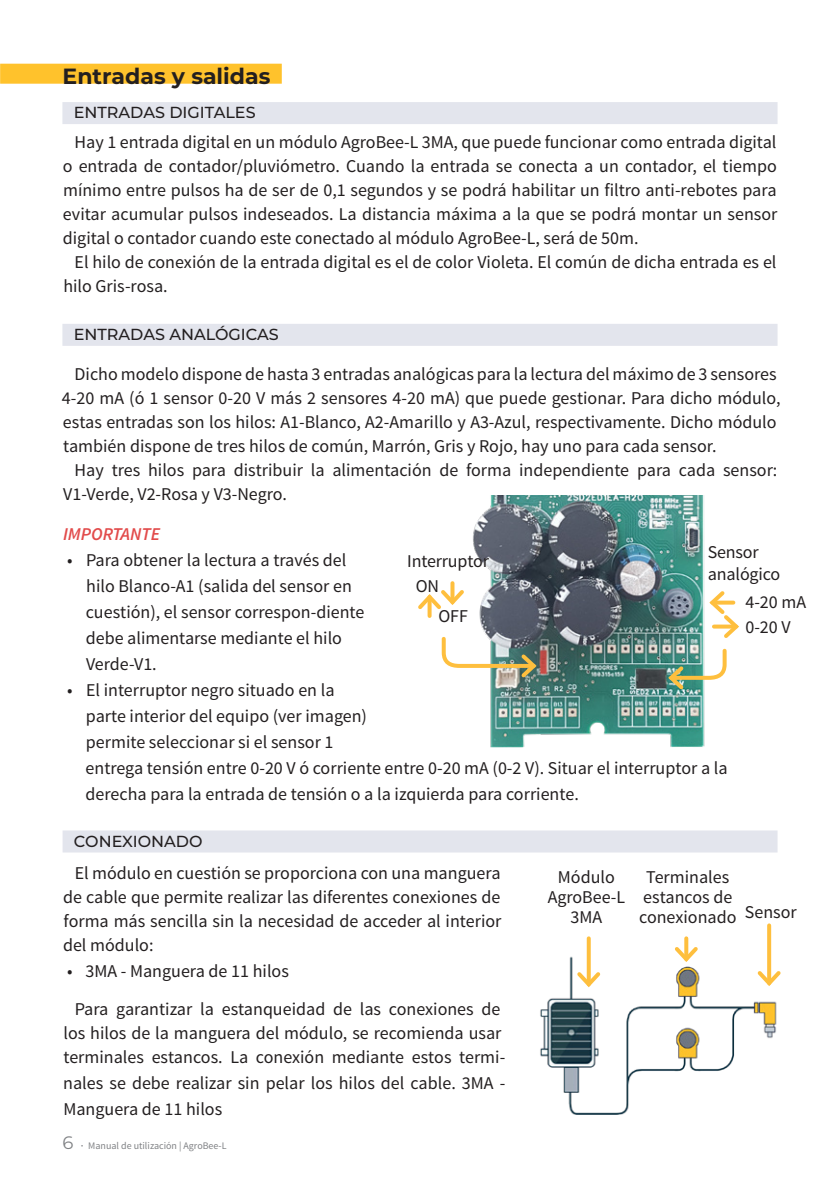
<style>
.page{position:relative;width:840px;height:1191px;background:#fff}
.page>*{position:absolute;margin:0;border:0;box-sizing:border-box;transform-origin:0 0}
.t1{font:700 22px "Montserrat";color:#231f20}
.t2{font:18px/24px "Source Sans Pro";color:#231f20}
.t3{font:italic 600 18px "Source Sans Pro";color:#e24b4b}
.t4{font:500 16px "Montserrat";color:#231f20}
.t5{font:10px "Source Sans Pro";color:#808285}
.s1{font-family:"Montserrat";font-size:18px}
.s2{font-weight:600}
</style>
<div class="page">
<img style="left:473px;top:496px;width:232px;height:252px">
<div style="left:0;top:64px;width:281px;height:20px;background:#ffc22c"></div>
<div style="left:62px;top:102px;width:715px;height:22px;background:#e3e5ed"></div>
<div style="left:62px;top:324px;width:715px;height:22px;background:#e3e5ed"></div>
<div style="left:63px;top:830px;width:714px;height:22px;background:#e3e5ed"></div>
<svg style="left:665px;top:647px;width:62px;height:46px"></svg>
<svg style="left:441px;top:635px;width:98px;height:46px"></svg>
<svg style="left:450px;top:583px;width:4px;height:3px"></svg>
<svg style="left:427px;top:613px;width:4px;height:3px"></svg>
<svg style="left:418px;top:586px;width:46px;height:27px"></svg>
<svg style="left:709px;top:591px;width:30px;height:47px"></svg>
<svg style="left:586px;top:938px;width:4px;height:9px"></svg>
<svg style="left:684px;top:938px;width:4px;height:5px"></svg>
<svg style="left:684px;top:943px;width:5px;height:4px"></svg>
<svg style="left:767px;top:925px;width:3px;height:22px"></svg>
<img style="left:540px;top:947px;width:240px;height:167px">
<p class="t1" style="left:63px;top:60px;width:209px">Entradas y salidas</p>
<p class="t4" style="left:74px;top:102px;width:183px">ENTRADAS DIGITALES</p>
<p class="t2" style="left:63px;top:130px;width:715px;text-align:justify;text-indent:12px">Hay 1 entrada digital en un módulo AgroBee-L 3MA, que puede funcionar como entrada digital o entrada de contador/pluviómetro. Cuando la entrada se conecta a un contador, el tiempo mínimo entre pulsos ha de ser de 0,1 segundos y se podrá habilitar un filtro anti-rebotes para evitar acumular pulsos indeseados. La distancia máxima a la que se podrá montar un sensor digital o contador cuando este conectado al módulo AgroBee-L, será de 50m.</p>
<p class="t2" style="left:63px;top:250px;width:714px;text-indent:11px">El hilo de conexión de la entrada digital es el de color Violeta. El común de dicha entrada es el hilo Gris-rosa.</p>
<p class="t4" style="left:74px;top:323px;width:206px">ENTRADAS ANALÓGICAS</p>
<p class="t2" style="left:62px;top:363px;width:719px;text-indent:13px">Dicho modelo dispone de hasta 3 entradas analógicas para la lectura del máximo de 3 sensores 4-20 mA (ó 1 sensor 0-20 V más 2 sensores 4-20 mA) que puede gestionar. Para dicho módulo, estas entradas son los hilos: A1-Blanco, A2-Amarillo y A3-Azul, respectivamente. Dicho módulo también dispone de tres hilos de común, Marrón, Gris y Rojo, hay uno para cada sensor.</p>
<p class="t2" style="left:63px;top:458px;width:715px;text-indent:11px">Hay tres hilos para distribuir la alimentación de forma independiente para cada sensor:<br>V1-Verde, V2-Rosa y V3-Negro.</p>
<p class="t3" style="left:63px;top:522px;width:99px">IMPORTANTE</p>
<p class="t2" style="left:86px;top:547px;width:280px;line-height:26px;text-indent:-19px">• Para obtener la lectura a través del hilo Blanco-A1 (salida del sensor en cuestión), el sensor correspon-diente debe alimentarse mediante el hilo<br>Verde-V1.</p>
<p class="t2" style="left:86px;top:677px;width:282px;line-height:26px;text-indent:-19px">• El interruptor negro situado en la parte interior del equipo (ver imagen) permite seleccionar si el sensor 1</p>
<p class="t2" style="left:415px;top:548px;width:75px;line-height:25px;text-indent:-8px">Interruptor<br>ON</p>
<p class="t2" style="left:438px;top:604px;width:31px">OFF</p>
<p class="t2" style="left:707px;top:541px;width:74px;line-height:22px">Sensor analógico</p>
<p class="t2" style="left:745px;top:589px;width:62px;line-height:25.2px">4-20 mA<br>0-20 V</p>
<p class="t2" style="left:85px;top:755px;width:643px;line-height:26px">entrega tensión entre 0-20 V ó corriente entre 0-20 mA (0-2 V). Situar el interruptor a la derecha para la entrada de tensión o a la izquierda para corriente.</p>
<p class="t4" style="left:74px;top:830px;width:130px">CONEXIONADO</p>
<p class="t2" style="left:63px;top:861px;width:439px;text-align:justify;text-indent:12px">El módulo en cuestión se proporciona con una manguera de cable que permite realizar las diferentes conexiones de forma más sencilla sin la necesidad de acceder al interior del módulo:</p>
<p class="t2" style="left:75px;top:952px;width:427px;line-height:38px;text-indent:-8px">• 3MA - Manguera de 11 hilos<br>Para garantizar la estanqueidad de las conexiones de</p>
<p class="t2" style="left:63px;top:1021px;width:443px">los hilos de la manguera del módulo, se recomienda usar terminales estancos. La conexión mediante estos termi-</p>
<p class="t2" style="left:63px;top:1070px;width:443px;line-height:26px">nales se debe realizar sin pelar los hilos del cable. 3MA -<br>Manguera de 11 hilos</p>
<p class="t5" style="left:62px;top:1139px;width:165px"><span class="s1">6</span> <span class="s2">·</span> Manual de utilización | AgroBee-L</p>
<p class="t2" style="left:547px;top:867px;width:79px;line-height:20px;text-align:center">Módulo<br>AgroBee-L<br>3MA</p>
<p class="t2" style="left:638px;top:867px;width:159px;line-height:20px;text-indent:7px">Terminales estancos de conexionado Sensor</p>
</div>
